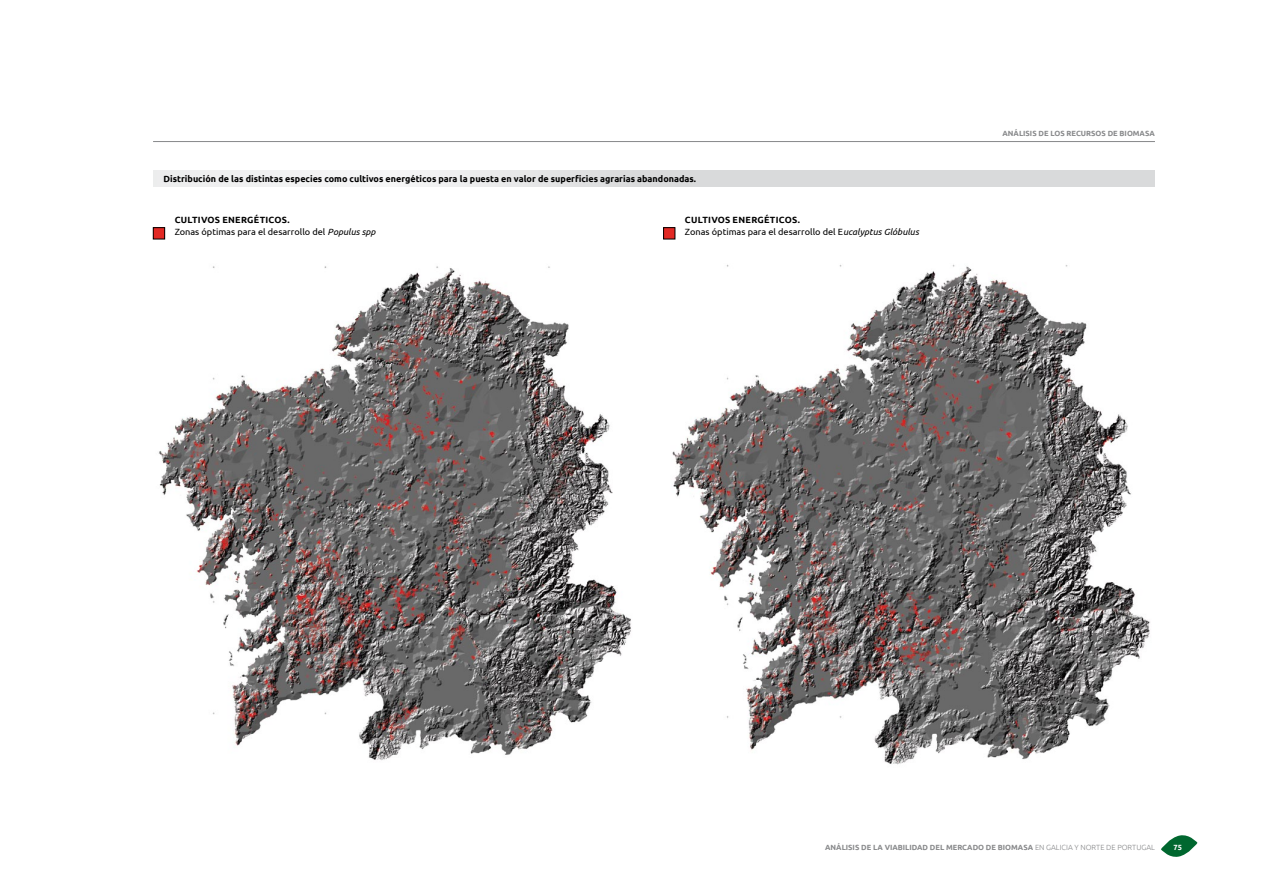
<style>
.page{position:relative;width:1263px;height:893px;background:#fff}
.page>*{position:absolute;margin:0;border:0;box-sizing:border-box;transform-origin:0 0}
.t1{font:700 9px "Ubuntu";color:#000}
.t2{font:9px/12px "Ubuntu";color:#000}
.t3{font:700 7.5px "Ubuntu";color:#87888a}
.t4{font:700 7.5px "Ubuntu";color:#fff}
.s1{font-weight:700}
.s2{font-style:italic}
.s3{font-weight:300}
</style>
<div class="page">
<hr style="left:153px;top:141px;width:1002px;height:1px;background:#87888a">
<svg style="left:1161px;top:835px;width:36px;height:22px"></svg>
<img style="left:158px;top:266px;width:473px;height:495px">
<img style="left:672px;top:264px;width:478px;height:501px">
<div style="left:153px;top:170px;width:1002px;height:16px;background:linear-gradient(to right,#f3f3f4,#d2d3d4)"></div>
<div style="left:153px;top:228px;width:12px;height:11px;background:#e22924"></div>
<div style="left:153px;top:227px;width:12px;height:12px;border:1px solid #000"></div>
<div style="left:663px;top:228px;width:12px;height:11px;background:#e22924"></div>
<div style="left:663px;top:227px;width:12px;height:12px;border:1px solid #000"></div>
<p class="t1" style="left:164px;top:173px;width:534px">Distribución de las distintas especies como cultivos energéticos para la puesta en valor de superficies agrarias abandonadas.</p>
<p class="t1" style="left:175px;top:215px;width:13px">Cultivos</p>
<p class="t1" style="left:222px;top:215px;width:7px">energéticos</p>
<p class="t2" style="left:175px;top:214px;width:202px;text-indent:113px"><span class="s1">.<br></span>Zonas óptimas para el desarrollo del <span class="s2">Populus spp</span></p>
<p class="t1" style="left:685px;top:215px;width:13px">Cultivos</p>
<p class="t1" style="left:733px;top:215px;width:7px">energéticos</p>
<p class="t2" style="left:685px;top:214px;width:235px;text-indent:113px"><span class="s1">.<br></span>Zonas óptimas para el desarrollo del E<span class="s2">ucalyptus Glóbulus</span></p>
<p class="t3" style="left:1002px;top:129px;width:154px">ANÁLISIS DE LOS RECURSOS DE BIOMASA</p>
<p class="t3" style="left:825px;top:842px;width:331px">ANÁLISIS DE LA VIABILIDAD DEL MERCADO DE BIOMASA <span class="s3">EN GALICIA Y NORTE DE PORTUGAL</span></p>
<p class="t4" style="left:1173px;top:842px;width:10px">75</p>
</div>
